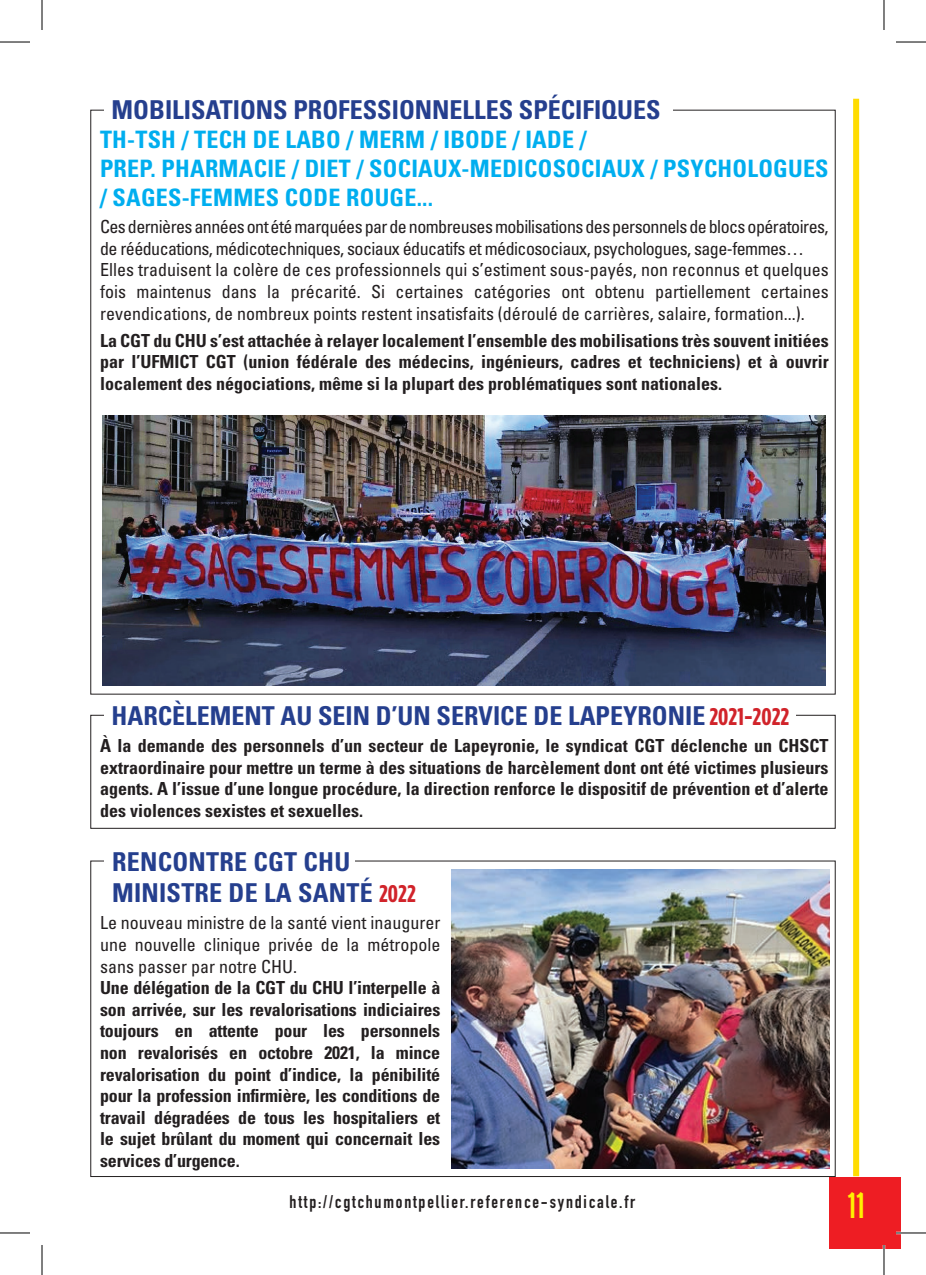
<style>
.page{position:relative;width:926px;height:1275px;background:#fff}
.page>*{position:absolute;margin:0;border:0;box-sizing:border-box;transform-origin:0 0}
.t1{font:36px "Big Noodle Titling";color:#fff101}
.t2{font:700 condensed 26px/31.2px "Univers";color:#253f8e}
.t3{font:700 condensed 24px/28.8px "Univers";letter-spacing:.01em;color:#00aeef}
.t4{font:700 condensed 18px/21.6px "Univers";color:#231f20;text-align:justify}
.t5{font:condensed 18px/21.6px "Univers";color:#231f20}
.t6{font:700 18px "DIN Condensed";letter-spacing:.1em;color:#231f20}
.s1{font-family:"Gotham Condensed";font-stretch:normal;font-size:24px;color:#d1232a}
</style>
<div class="page">
<div style="left:829px;top:1177px;width:72px;height:72px;background:#ee1d23"></div>
<div style="left:853px;top:99px;width:6px;height:1077px;background:#ffdc01"></div>
<img style="left:452px;top:869px;width:377px;height:299px">
<img style="left:103px;top:415px;width:723px;height:270px">
<hr style="left:896px;top:1231px;width:30px;height:3px;background:#fff">
<hr style="left:883px;top:1245px;width:2px;height:30px;background:#fff">
<hr style="left:0;top:42px;width:30px;height:1px;background:#000">
<hr style="left:896px;top:42px;width:30px;height:1px;background:#000">
<hr style="left:0;top:1232px;width:30px;height:1px;background:#000">
<hr style="left:896px;top:1232px;width:30px;height:1px;background:#000">
<hr style="left:42px;top:0;width:1px;height:30px;background:#000">
<hr style="left:42px;top:1245px;width:1px;height:30px;background:#000">
<hr style="left:884px;top:0;width:1px;height:30px;background:#000">
<hr style="left:884px;top:1245px;width:1px;height:30px;background:#000">
<h2 class="t2" style="left:112px;top:94px;width:550px">MOBILISATIONS PROFESSIONNELLES SPÉCIFIQUES</h2>
<h3 class="t3" style="left:100px;top:125px;width:730px">TH-TSH / TECH DE LABO / MERM / IBODE / IADE /<br>PREP. PHARMACIE / DIET / SOCIAUX-MEDICOSOCIAUX / PSYCHOLOGUES / SAGES-FEMMES CODE ROUGE...</h3>
<p class="t5" style="left:100px;top:216px;width:730px">Ces dernières années ont été marquées par de nombreuses mobilisations des personnels de blocs opératoires, de rééducations, médicotechniques, sociaux éducatifs et médicosociaux, psychologues, sage-femmes… Elles traduisent la colère de ces professionnels qui s’estiment sous-payés, non reconnus et quelques fois maintenus dans la précarité. Si certaines catégories ont obtenu partiellement certaines revendications, de nombreux points restent insatisfaits (déroulé de carrières, salaire, formation...).</p>
<p class="t4" style="left:100px;top:329px;width:730px">La CGT du CHU s’est attachée à relayer localement l’ensemble des mobilisations très souvent initiées par l’UFMICT CGT (union fédérale des médecins, ingénieurs, cadres et techniciens) et à ouvrir localement des négociations, même si la plupart des problématiques sont nationales.</p>
<h2 class="t2" style="left:112px;top:700px;width:679px">HARCÈLEMENT AU SEIN D’UN SERVICE DE LAPEYRONIE <span class="s1">2021-2022</span></h2>
<p class="t4" style="left:100px;top:735px;width:730px">À la demande des personnels d’un secteur de Lapeyronie, le syndicat CGT déclenche un CHSCT extraordinaire pour mettre un terme à des situations de harcèlement dont ont été victimes plusieurs agents. A l’issue d’une longue procédure, la direction renforce le dispositif de prévention et d’alerte des violences sexistes et sexuelles.</p>
<h2 class="t2" style="left:112px;top:846px;width:305px">RENCONTRE CGT CHU<br>MINISTRE DE LA SANTÉ <span class="s1">2022</span></h2>
<p class="t5" style="left:100px;top:912px;width:342px;text-align:justify">Le nouveau ministre de la santé vient inaugurer une nouvelle clinique privée de la métropole sans passer par notre CHU.</p>
<p class="t4" style="left:100px;top:977px;width:342px">Une délégation de la CGT du CHU l’interpelle à son arrivée, sur les revalorisations indiciaires toujours en attente pour les personnels non revalorisés en octobre 2021, la mince revalorisation du point d’indice, la pénibilité pour la profession infirmière, les conditions de travail dégradées de tous les hospitaliers et le sujet brûlant du moment qui concernait les services d’urgence.</p>
<p class="t6" style="left:290px;top:1190px;width:347px">http://cgtchumontpellier.reference-syndicale.fr</p>
<h1 class="t1" style="left:847px;top:1185px;width:19px">11</h1>
</div>
